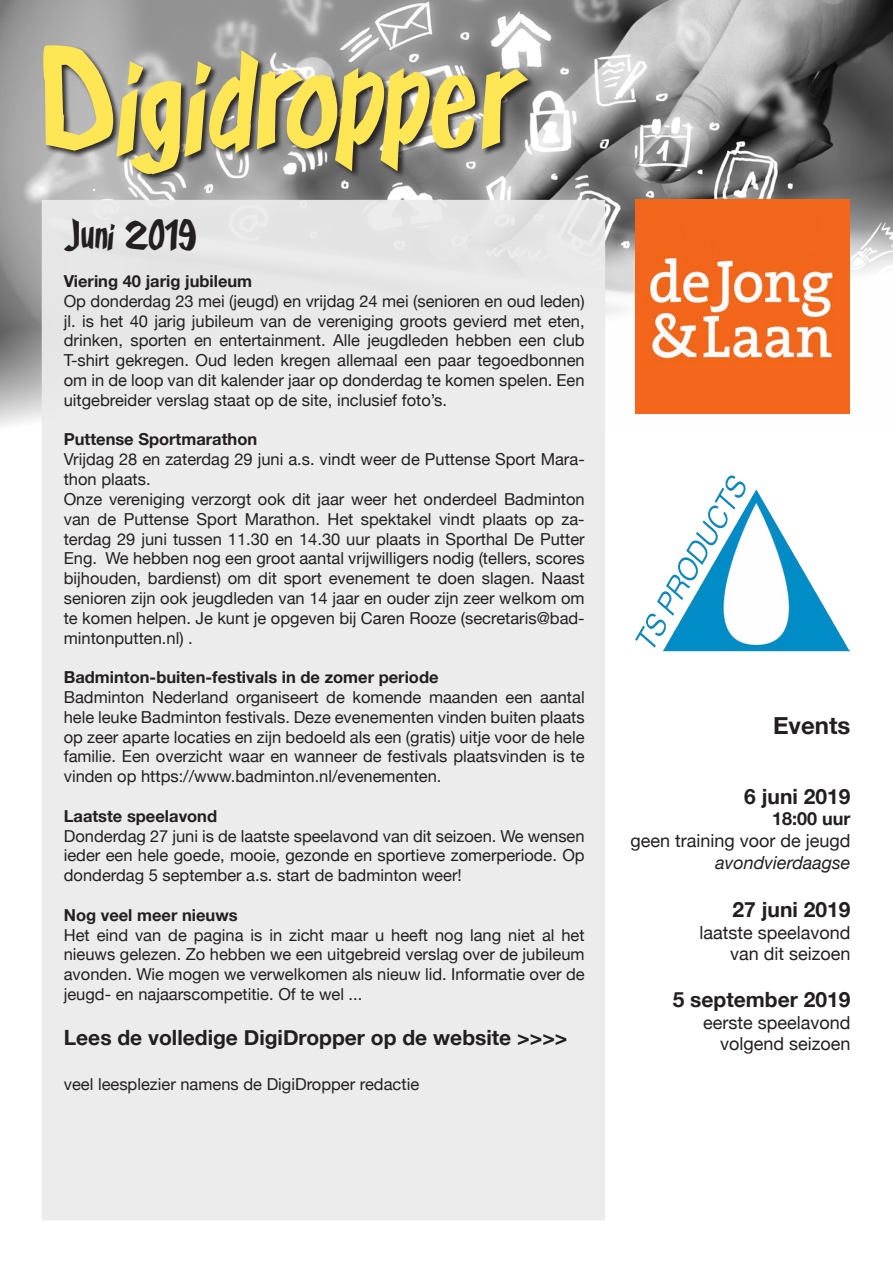
<style>
.page{position:relative;width:893px;height:1263px;background:#fff}
.page>*{position:absolute;margin:0;border:0;box-sizing:border-box;transform-origin:0 0}
.t1{font:148.5px "Frosty's Winterland";letter-spacing:-.02em;color:#ffe654}
.t2{font:42px "Frosty's Winterland";color:#231f20}
.t3{font:700 24px "Helvetica Neue";color:#231f20}
.t4{font:700 21px "Helvetica Neue";color:#231f20}
.t5{font:18px/21.6px "Helvetica Neue";color:#231f20;text-align:right}
.t6{font:italic 18px "Helvetica Neue";color:#231f20}
.t7{font:700 18px "Helvetica Neue";color:#231f20}
.t8{font:16.5px/19.8px "Helvetica Neue";color:#231f20;text-align:justify}
.t9{font:700 16.5px "Helvetica Neue";color:#231f20}
</style>
<div class="page">
<img style="left:0;top:0;width:893px;height:426px">
<div style="left:42px;top:200px;width:563px;height:1020px;background:#ebebeb"></div>
<div style="left:42px;top:44px;width:494px;height:138px;background:#231f20;opacity:.93"></div>
<img style="left:635px;top:200px;width:214px;height:214px">
<img style="left:636px;top:475px;width:214px;height:177px">
<h1 class="t1" style="left:43px;top:20px;width:488px">Digidropper</h1>
<h2 class="t2" style="left:64px;top:212px;width:135px">Juni 2019</h2>
<p class="t9" style="left:64px;top:268px;width:190px">Viering 40 jarig jubileum</p>
<p class="t8" style="left:64px;top:292px;width:522px">Op donderdag 23 mei (jeugd) en vrijdag 24 mei (senioren en oud leden) jl. is het 40 jarig jubileum van de vereniging groots gevierd met eten, drinken, sporten en entertainment. Alle jeugdleden hebben een club T-shirt gekregen. Oud leden kregen allemaal een paar tegoedbonnen om in de loop van dit kalender jaar op donderdag te komen spelen. Een uitgebreider verslag staat op de site, inclusief foto’s.</p>
<p class="t9" style="left:64px;top:427px;width:195px">Puttense Sportmarathon</p>
<p class="t8" style="left:64px;top:450px;width:522px;text-align:left">Vrijdag 28 en zaterdag 29 juni a.s. vindt weer de Puttense Sport Mara&shy;thon plaats.<br>Onze vereniging verzorgt ook dit jaar weer het onderdeel Badminton van de Puttense Sport Marathon. Het spektakel vindt plaats op za&shy;terdag 29 juni tussen 11.30 en 14.30 uur plaats in Sporthal De Putter Eng. We hebben nog een groot aantal vrijwilligers nodig (tellers, scores bijhouden, bardienst) om dit sport evenement te doen slagen. Naast senioren zijn ook jeugdleden van 14 jaar en ouder zijn zeer welkom om te komen helpen. Je kunt je opgeven bij Caren Rooze (secretaris@bad&shy;mintonputten.nl) .</p>
<p class="t9" style="left:64px;top:664px;width:376px">Badminton-buiten-festivals in de zomer periode</p>
<p class="t8" style="left:64px;top:688px;width:522px">Badminton Nederland organiseert de komende maanden een aantal hele leuke Badminton festivals. Deze evenementen vinden buiten plaats op zeer aparte locaties en zijn bedoeld als een (gratis) uitje voor de hele familie. Een overzicht waar en wanneer de festivals plaatsvinden is te vinden op https://www.badminton.nl/evenementen.</p>
<p class="t9" style="left:64px;top:803px;width:155px">Laatste speelavond</p>
<p class="t8" style="left:64px;top:827px;width:522px">Donderdag 27 juni is de laatste speelavond van dit seizoen. We wensen ieder een hele goede, mooie, gezonde en sportieve zomerperiode. Op donderdag 5 september a.s. start de badminton weer!</p>
<p class="t9" style="left:64px;top:902px;width:175px">Nog veel meer nieuws</p>
<p class="t8" style="left:64px;top:926px;width:522px">Het eind van de pagina is in zicht maar u heeft nog lang niet al het nieuws gelezen. Zo hebben we een uitgebreid verslag over de jubileum avonden. Wie mogen we verwelkomen als nieuw lid. Informatie over de jeugd- en najaarscompetitie. Of te wel ...</p>
<p class="t4" style="left:64px;top:1021px;width:505px">Lees de volledige DigiDropper op de website &gt;&gt;&gt;&gt;</p>
<p class="t8" style="left:64px;top:1075px;width:357px">veel leesplezier namens de DigiDropper redactie</p>
<h3 class="t3" style="left:773px;top:706px;width:79px">Events</h3>
<p class="t4" style="left:744px;top:780px;width:108px">6 juni 2019</p>
<p class="t7" style="left:772px;top:805px;width:80px">18:00 uur</p>
<p class="t5" style="left:630px;top:831px;width:222px">geen training voor de jeugd</p>
<p class="t6" style="left:715px;top:849px;width:137px">avondvierdaagse</p>
<p class="t4" style="left:733px;top:893px;width:119px">27 juni 2019</p>
<p class="t5" style="left:699px;top:923px;width:153px">laatste speelavond van dit seizoen</p>
<p class="t4" style="left:673px;top:983px;width:179px">5 september 2019</p>
<p class="t5" style="left:703px;top:1013px;width:149px">eerste speelavond volgend seizoen</p>
</div>
